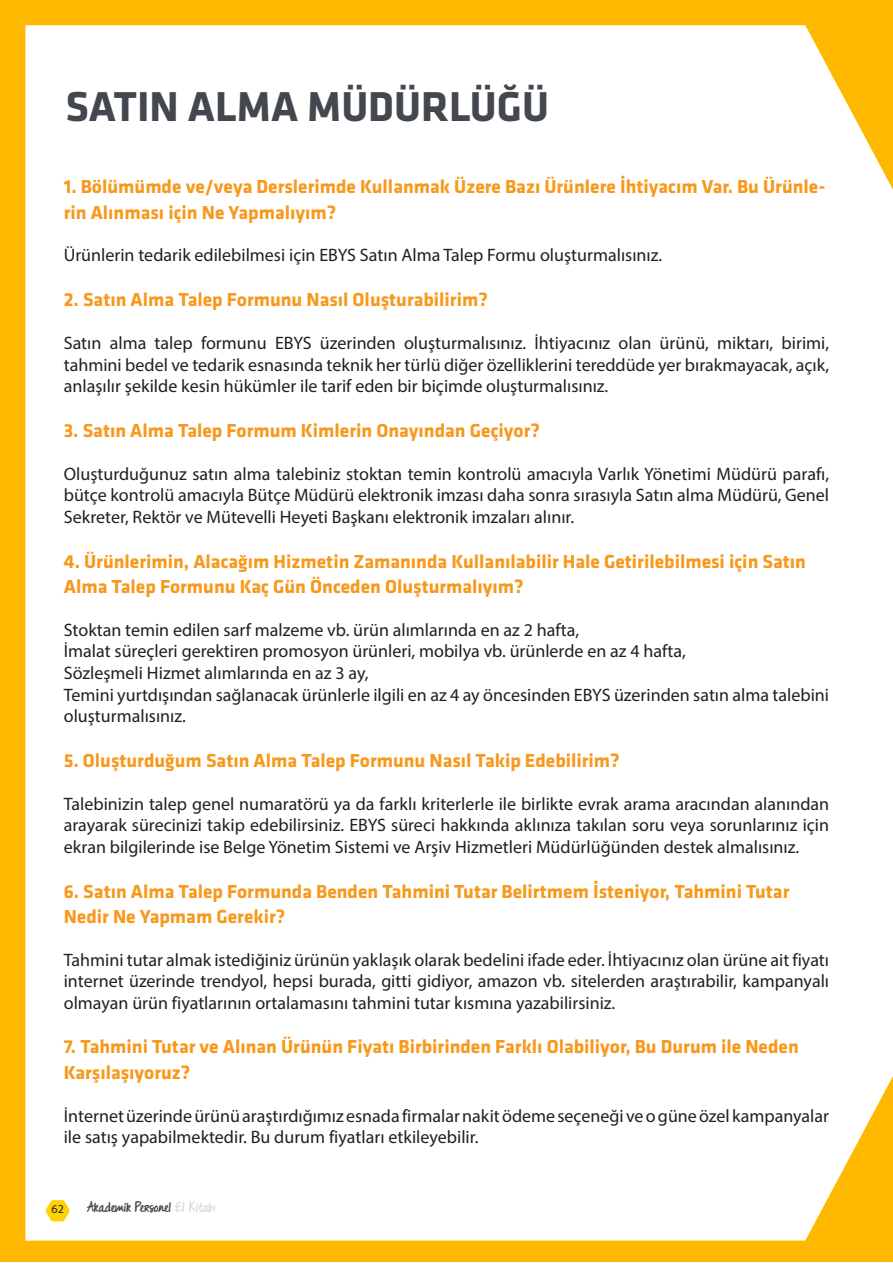
<style>
.page{position:relative;width:893px;height:1263px;background:#fff}
.page>*{position:absolute;margin:0;border:0;box-sizing:border-box;transform-origin:0 0}
.t1{font:700 43.35px "Klavika";color:#43474e}
.t2{font:700 19.5px/25.2px "Klavika";color:#f7991c}
.t3{font:18px/21.6px "Myriad Pro";color:#231f20;text-align:justify}
.t4{font:700 15px "DJB Messy Amanda Goes";color:#43474e}
.t5{font:12px "Myriad Pro";color:#231f20}
.s1{color:#d8d9db}
</style>
<div class="page">
<div style="left:1px;top:0;width:892px;height:1262px;background:#ffb800"></div>
<div style="left:25px;top:25px;width:868px;height:1215px;background:#fff"></div>
<svg style="left:46px;top:1200px;width:24px;height:21px"></svg>
<h1 class="t1" style="left:66px;top:83px;width:485px">SATIN ALMA MÜDÜRLÜĞÜ</h1>
<p class="t2" style="left:64px;top:175px;width:763px">1. Bölümümde ve/veya Derslerimde Kullanmak Üzere Bazı Ürünlere İhtiyacım Var. Bu Ürünle&shy;rin Alınması için Ne Yapmalıyım?</p>
<p class="t3" style="left:64px;top:244px;width:600px">Ürünlerin tedarik edilebilmesi için EBYS Satın Alma Talep Formu oluşturmalısınız.</p>
<p class="t2" style="left:64px;top:287px;width:426px">2. Satın Alma Talep Formunu Nasıl Oluşturabilirim?</p>
<p class="t3" style="left:64px;top:332px;width:767px">Satın alma talep formunu EBYS üzerinden oluşturmalısınız. İhtiyacınız olan ürünü, miktarı, birimi, tahmini bedel ve tedarik esnasında teknik her türlü diğer özelliklerini tereddüde yer bırakmayacak, açık, anlaşılır şekilde kesin hükümler ile tarif eden bir biçimde oluşturmalısınız.</p>
<p class="t2" style="left:64px;top:418px;width:478px">3. Satın Alma Talep Formum Kimlerin Onayından Geçiyor?</p>
<p class="t3" style="left:64px;top:463px;width:767px">Oluşturduğunuz satın alma talebiniz stoktan temin kontrolü amacıyla Varlık Yönetimi Müdürü parafı, bütçe kontrolü amacıyla Bütçe Müdürü elektronik imzası daha sonra sırasıyla Satın alma Müdürü, Genel Sekreter, Rektör ve Mütevelli Heyeti Başkanı elektronik imzaları alınır.</p>
<p class="t2" style="left:64px;top:549px;width:744px">4. Ürünlerimin, Alacağım Hizmetin Zamanında Kullanılabilir Hale Getirilebilmesi için Satın<br>Alma Talep Formunu Kaç Gün Önceden Oluşturmalıyım?</p>
<p class="t3" style="left:64px;top:618px;width:767px;text-align:left">Stoktan temin edilen sarf malzeme vb. ürün alımlarında en az 2 hafta,<br>İmalat süreçleri gerektiren promosyon ürünleri, mobilya vb. ürünlerde en az 4 hafta,<br>Sözleşmeli Hizmet alımlarında en az 3 ay,<br>Temini yurtdışından sağlanacak ürünlerle ilgili en az 4 ay öncesinden EBYS üzerinden satın alma talebini oluşturmalısınız.</p>
<p class="t2" style="left:64px;top:748px;width:557px">5. Oluşturduğum Satın Alma Talep Formunu Nasıl Takip Edebilirim?</p>
<p class="t3" style="left:64px;top:792px;width:767px">Talebinizin talep genel numaratörü ya da farklı kriterlerle ile birlikte evrak arama aracından alanından arayarak sürecinizi takip edebilirsiniz. EBYS süreci hakkında aklınıza takılan soru veya sorunlarınız için ekran bilgilerinde ise Belge Yönetim Sistemi ve Arşiv Hizmetleri Müdürlüğünden destek almalısınız.</p>
<p class="t2" style="left:64px;top:879px;width:727px">6. Satın Alma Talep Formunda Benden Tahmini Tutar Belirtmem İsteniyor, Tahmini Tutar<br>Nedir Ne Yapmam Gerekir?</p>
<p class="t3" style="left:64px;top:948px;width:767px">Tahmini tutar almak istediğiniz ürünün yaklaşık olarak bedelini ifade eder. İhtiyacınız olan ürüne ait fiyatı internet üzerinde trendyol, hepsi burada, gitti gidiyor, amazon vb. sitelerden araştırabilir, kampanyalı olmayan ürün fiyatlarının ortalamasını tahmini tutar kısmına yazabilirsiniz.</p>
<p class="t2" style="left:64px;top:1035px;width:737px">7. Tahmini Tutar ve Alınan Ürünün Fiyatı Birbirinden Farklı Olabiliyor, Bu Durum ile Neden<br>Karşılaşıyoruz?</p>
<p class="t3" style="left:64px;top:1104px;width:767px">İnternet üzerinde ürünü araştırdığımız esnada firmalar nakit ödeme seçeneği ve o güne özel kampanyalar ile satış yapabilmektedir. Bu durum fiyatları etkileyebilir.</p>
<p class="t5" style="left:52px;top:1201px;width:14px">62</p>
<p class="t4" style="left:87px;top:1199px;width:130px">Akademik Personel <span class="s1">El Kitabı</span></p>
</div>
